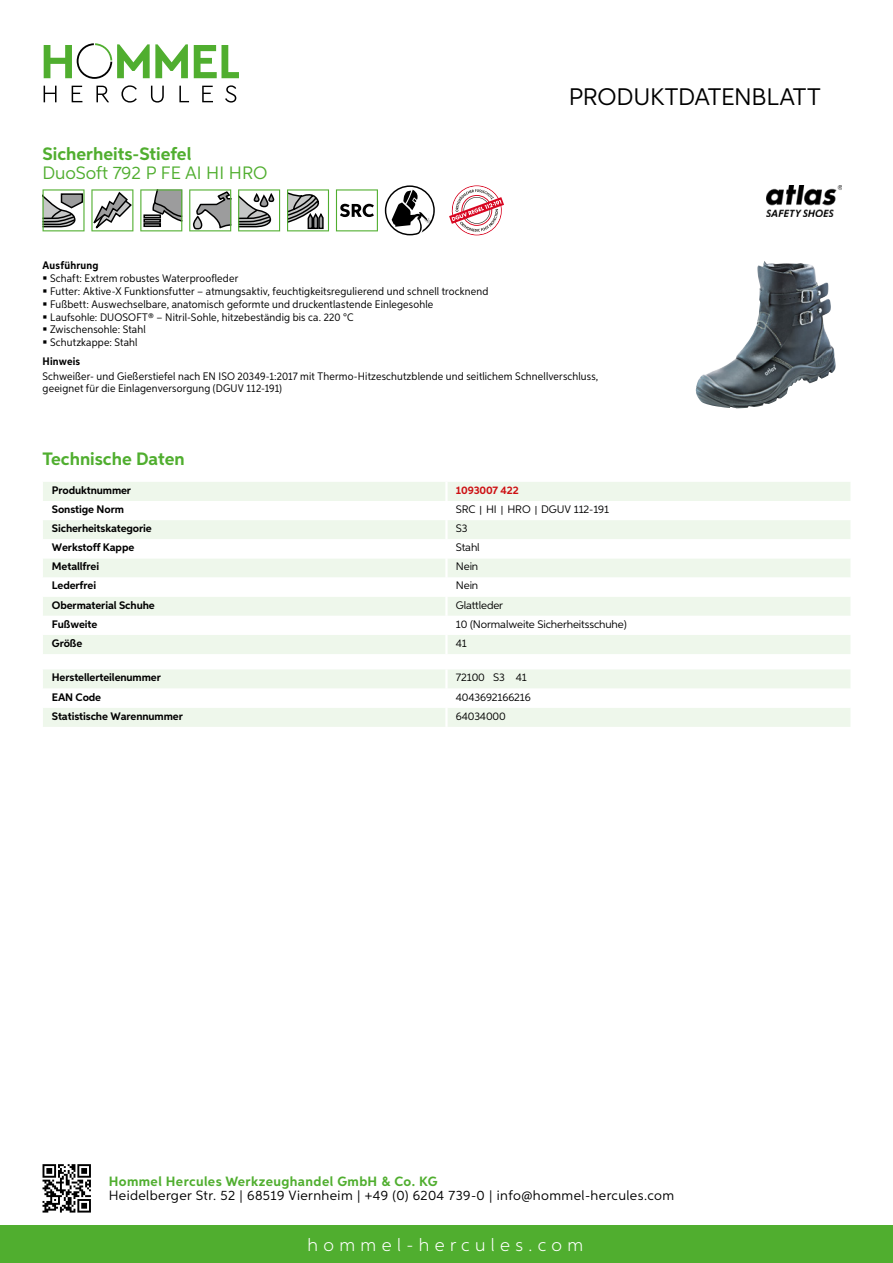
<style>
.page{position:relative;width:893px;height:1263px;background:#fff}
.page>*{position:absolute;margin:0;border:0;box-sizing:border-box;transform-origin:0 0}
.t1{font:24px "Aspira";letter-spacing:-.01em;color:#000}
.t2{font:700 18px "Aspira";color:#50ae2f}
.t3{font:18px "Aspira";color:#50ae2f}
.t4{font:300 18px "Aspira";letter-spacing:.3em;color:#fff}
.t5{font:13.5px "Aspira";letter-spacing:.03em;color:#000}
.t6{font:700 13.5px "Aspira";letter-spacing:.03em;color:#50ae2f}
.t7{font:10.95px/12.8px "Aspira Nar";letter-spacing:.015em;color:#000}
.t8{font:700 10.95px "Aspira";letter-spacing:-.01em;color:#000}
.t9{font:10.95px "Aspira";letter-spacing:-.01em;color:#000}
.t10{font:700 10.95px "Aspira Nar";letter-spacing:.02em;color:#000}
.t11{font:700 10.95px "Aspira";letter-spacing:-.01em;color:#cd1013}
.s1{font-family:"Wuerth Global";font-size:10.5px}
</style>
<div class="page">
<div style="left:0;top:1226px;width:893px;height:37px;background:#50ae2f"></div>
<svg style="left:43px;top:1164px;width:48px;height:48px"></svg>
<svg style="left:194px;top:45px;width:45px;height:33px"></svg>
<svg style="left:44px;top:43px;width:144px;height:36px"></svg>
<svg style="left:44px;top:86px;width:13px;height:16px"></svg>
<svg style="left:72px;top:86px;width:10px;height:16px"></svg>
<svg style="left:96px;top:86px;width:13px;height:16px"></svg>
<svg style="left:121px;top:85px;width:16px;height:18px"></svg>
<svg style="left:151px;top:86px;width:13px;height:17px"></svg>
<svg style="left:179px;top:86px;width:10px;height:16px"></svg>
<svg style="left:202px;top:86px;width:11px;height:16px"></svg>
<svg style="left:225px;top:85px;width:11px;height:18px"></svg>
<div style="left:43px;top:482px;width:807px;height:172px;background:#eef7eb"></div>
<svg style="left:43px;top:501px;width:807px;height:134px"></svg>
<hr style="left:445px;top:482px;width:3px;height:19px;background:#fff">
<hr style="left:445px;top:501px;width:3px;height:19px;background:#fff">
<hr style="left:445px;top:520px;width:3px;height:19px;background:#fff">
<hr style="left:445px;top:539px;width:3px;height:19px;background:#fff">
<hr style="left:445px;top:558px;width:3px;height:19px;background:#fff">
<hr style="left:445px;top:577px;width:3px;height:20px;background:#fff">
<hr style="left:445px;top:597px;width:3px;height:19px;background:#fff">
<hr style="left:445px;top:616px;width:3px;height:19px;background:#fff">
<hr style="left:445px;top:635px;width:3px;height:19px;background:#fff">
<svg style="left:43px;top:669px;width:807px;height:58px"></svg>
<hr style="left:445px;top:708px;width:3px;height:19px;background:#fff">
<svg style="left:43px;top:189px;width:90px;height:42px"></svg>
<svg style="left:140px;top:189px;width:42px;height:42px"></svg>
<svg style="left:189px;top:189px;width:42px;height:42px"></svg>
<svg style="left:238px;top:189px;width:42px;height:42px"></svg>
<svg style="left:287px;top:189px;width:42px;height:42px"></svg>
<svg style="left:336px;top:189px;width:42px;height:42px"></svg>
<svg style="left:385px;top:185px;width:50px;height:50px"></svg>
<svg style="left:449px;top:185px;width:55px;height:50px"></svg>
<img style="left:696px;top:261px;width:140px;height:147px">
<img style="left:766px;top:185px;width:76px;height:32px">
<h2 class="t2" style="left:43px;top:142px;width:150px">Sicherheits-Stiefel</h2>
<h2 class="t3" style="left:43px;top:162px;width:212px">DuoSoft 792 P FE AI HI HRO</h2>
<h1 class="t1" style="left:569px;top:82px;width:253px">Produktdatenblatt</h1>
<p class="t10" style="left:43px;top:259px;width:58px">Ausführung</p>
<p class="t7" style="left:50px;top:272px;width:440px">Schaft: Extrem robustes Waterproofleder<br>Futter: Aktive-X Funktionsfutter – atmungsaktiv, feuchtigkeitsregulierend und schnell trocknend Fußbett: Auswechselbare, anatomisch geformte und druckentlastende Einlegesohle<br>Laufsohle: DUOSOFT® – Nitril-Sohle, hitzebeständig bis ca. 220 °C<br>Zwischensohle: Stahl<br>Schutzkappe: Stahl</p>
<p class="t10" style="left:43px;top:355px;width:39px">Hinweis</p>
<p class="t7" style="left:43px;top:370px;width:557px;line-height:12px">Schweißer- und Gießerstiefel nach EN ISO 20349-1:2017 mit Thermo-Hitzeschutzblende und seitlichem Schnellverschluss, geeignet für die Einlagenversorgung (DGUV 112-191)</p>
<h2 class="t2" style="left:43px;top:448px;width:144px">Technische Daten</h2>
<p class="t8" style="left:52px;top:483px;width:81px">Produktnummer</p>
<p class="t11" style="left:456px;top:483px;width:64px">1093007 422</p>
<p class="t8" style="left:52px;top:502px;width:74px">Sonstige Norm</p>
<p class="t9" style="left:456px;top:502px;width:155px">SRC <span class="s1">|</span> HI <span class="s1">|</span> HRO <span class="s1">|</span> DGUV 112-191</p>
<p class="t8" style="left:52px;top:521px;width:101px">Sicherheitskategorie</p>
<p class="t9" style="left:456px;top:522px;width:13px">S3</p>
<p class="t8" style="left:52px;top:541px;width:84px">Werkstoff Kappe</p>
<p class="t9" style="left:456px;top:541px;width:25px">Stahl</p>
<p class="t8" style="left:52px;top:560px;width:49px">Metallfrei</p>
<p class="t9" style="left:456px;top:560px;width:24px">Nein</p>
<p class="t8" style="left:52px;top:579px;width:46px">Lederfrei</p>
<p class="t9" style="left:456px;top:579px;width:24px">Nein</p>
<p class="t8" style="left:52px;top:598px;width:104px">Obermaterial Schuhe</p>
<p class="t9" style="left:456px;top:598px;width:49px">Glattleder</p>
<p class="t8" style="left:52px;top:617px;width:47px">Fußweite</p>
<p class="t9" style="left:456px;top:617px;width:172px">10 (N ormalweite Sicherheitsschuhe)</p>
<p class="t8" style="left:52px;top:636px;width:32px">Größe</p>
<p class="t9" style="left:456px;top:636px;width:13px">41</p>
<p class="t8" style="left:52px;top:671px;width:111px">Herstellerteilenummer</p>
<p class="t9" style="left:456px;top:671px;width:73px">72100 S3 41</p>
<p class="t8" style="left:52px;top:690px;width:51px">EAN Code</p>
<p class="t9" style="left:456px;top:690px;width:76px">4043692166216</p>
<p class="t8" style="left:52px;top:709px;width:132px">Statistische Warennummer</p>
<p class="t9" style="left:456px;top:709px;width:52px">64034000</p>
<p class="t6" style="left:109px;top:1172px;width:330px">Hommel Hercules Werkzeughandel GmbH &amp; Co. KG</p>
<p class="t5" style="left:109px;top:1187px;width:567px">Heidelberger Str. 52 | 68519 Viernheim | +49 (0) 6204 739-0 | info@hommel-hercules.com</p>
<h2 class="t4" style="left:307px;top:1234px;width:277px">hommel-hercules.com</h2>
</div>
